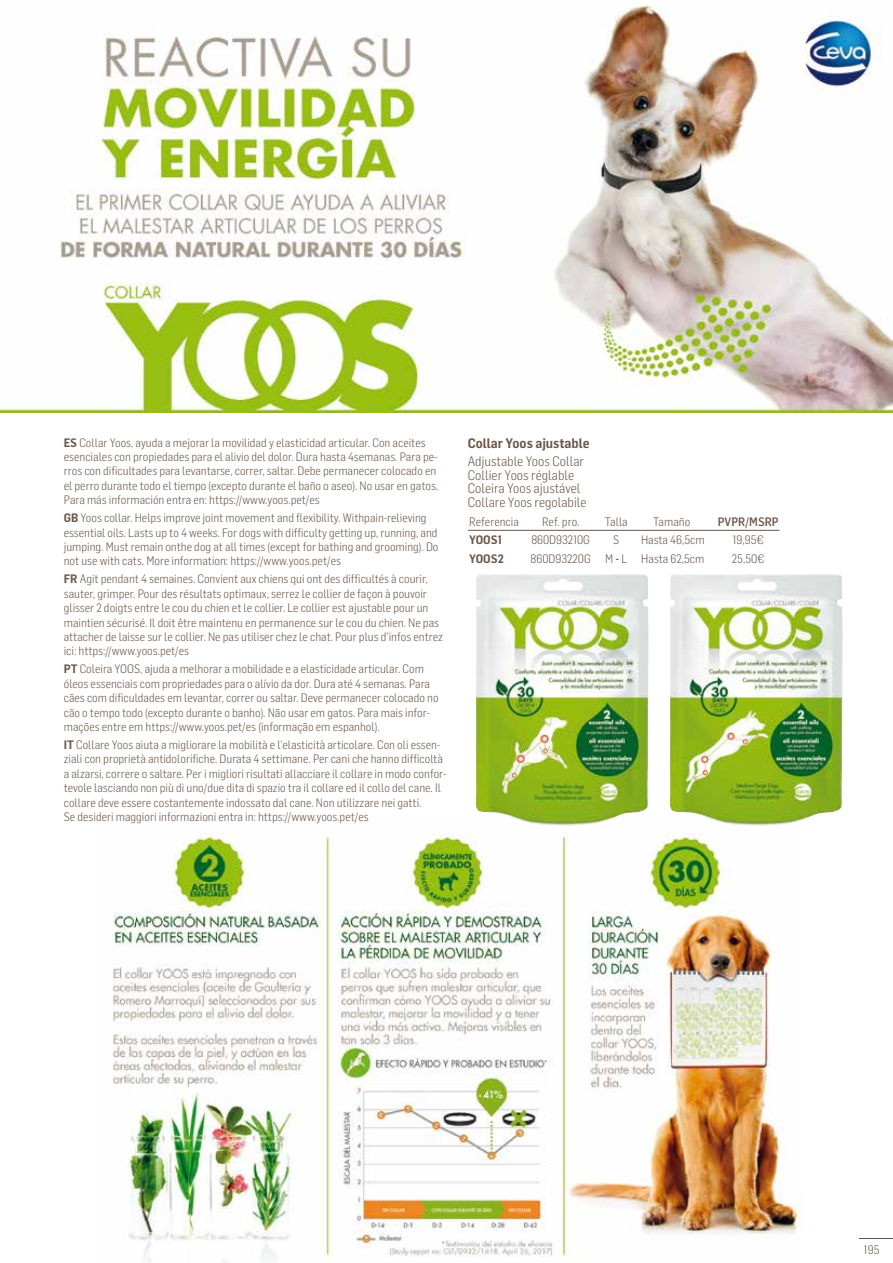
<style>
.page{position:relative;width:893px;height:1263px;background:#fff}
.page>*{position:absolute;margin:0;border:0;box-sizing:border-box;transform-origin:0 0}
.t1{font:300 13.5px/13.5px "Flama Semicondensed";color:#6a5648}
.t2{font:600 13.5px "Flama Semicondensed";color:#6a5648}
.t3{font:300 12px/14.4px "Flama Semicondensed";color:#6a5648}
.t4{font:600 12px "Flama Semicondensed";color:#6a5648}
.t5{font:500 12px "Flama Semicondensed";color:#6a5648}
.s1{font-weight:600}
.s2{font-weight:500}
</style>
<div class="page">
<img style="left:113px;top:833px;width:692px;height:430px">
<img style="left:0;top:5px;width:893px;height:408px">
<hr style="left:859px;top:1238px;width:34px;height:1px;background:#6a5648">
<hr style="left:468px;top:530px;width:311px;height:1px;background:#6a5648">
<img style="left:475px;top:574px;width:174px;height:252px">
<img style="left:669px;top:574px;width:174px;height:252px">
<p class="t3" style="left:64px;top:435px;width:376px"><span class="s1">ES</span> Collar Yoos, ayuda a mejorar la movilidad y elasticidad articular. Con aceites esenciales con propiedades para el alivio del dolor. Dura hasta 4semanas. Para pe&shy;rros con dificultades para levantarse, correr, saltar. Debe permanecer colocado en el perro durante todo el tiempo (excepto durante el baño o aseo). No usar en gatos.<br>Para más información entra en: https://www.yoos.pet/es</p>
<p class="t3" style="left:64px;top:510px;width:376px"><span class="s1">GB</span> Yoos collar. Helps improve joint movement and flexibility. Withpain-relieving essential oils. Lasts up to 4 weeks. For dogs with difficulty getting up, running, and jumping. Must remain onthe dog at all times (except for bathing and grooming). Do not use with cats. More information: https://www.yoos.pet/es</p>
<p class="t3" style="left:64px;top:571px;width:381px"><span class="s1">FR</span> Agit pendant 4 semaines. Convient aux chiens qui ont des difficultés à courir, sauter, grimper. Pour des résultats optimaux, serrez le collier de façon à pouvoir glisser 2 doigts entre le cou du chien et le collier. Le collier est ajustable pour un maintien sécurisé. Il doit être maintenu en permanence sur le cou du chien. Ne pas attacher de laisse sur le collier. Ne pas utiliser chez le chat. Pour plus d’infos entrez ici: https://www.yoos.pet/es</p>
<p class="t3" style="left:64px;top:661px;width:376px"><span class="s1">PT</span> Coleira YOOS, ajuda a melhorar a mobilidade e a elasticidade articular. Com óleos essenciais com propriedades para o alívio da dor. Dura até 4 semanas. Para cães com dificuldades em levantar, correr ou saltar. Deve permanecer colocado no cão o tempo todo (excepto durante o banho). Não usar em gatos. Para mais infor&shy;mações entre em https://www.yoos.pet/es (informação em espanhol).</p>
<p class="t3" style="left:64px;top:737px;width:384px"><span class="s1">IT</span> Collare Yoos aiuta a migliorare la mobilità e l’elasticità articolare. Con oli essen&shy;ziali con proprietà antidolorifiche. Durata 4 settimane. Per cani che hanno difficoltà a alzarsi, correre o saltare. Per i migliori risultati allacciare il collare in modo confor&shy;tevole lasciando non più di uno/due dita di spazio tra il collare ed il collo del cane. Il collare deve essere costantemente indossato dal cane. Non utilizzare nei gatti.<br>Se desideri maggiori informazioni entra in: https://www.yoos.pet/es</p>
<p class="t2" style="left:468px;top:434px;width:123px">Collar Yoos ajustable</p>
<p class="t1" style="left:468px;top:454px;width:120px">Adjustable Yoos Collar<br>Collier Yoos réglable<br>Coleira Yoos ajustável<br>Collare Yoos regolabile</p>
<p class="t3" style="left:469px;top:514px;width:51px">Referencia</p>
<p class="t3" style="left:542px;top:514px;width:39px">Ref. pro.</p>
<p class="t3" style="left:605px;top:514px;width:24px">Talla</p>
<p class="t3" style="left:653px;top:514px;width:39px">Tamaño</p>
<p class="t5" style="left:718px;top:514px;width:63px">PVPR/MSRP</p>
<p class="t4" style="left:469px;top:532px;width:34px">YOOS1</p>
<p class="t3" style="left:531px;top:532px;width:60px">860D93210G</p>
<p class="t3" style="left:613px;top:532px;width:8px">S</p>
<p class="t3" style="left:641px;top:532px;width:65px">Hasta 46,5cm</p>
<p class="t3" style="left:733px;top:532px;width:33px">19,95€</p>
<p class="t4" style="left:469px;top:550px;width:36px">YOOS2</p>
<p class="t3" style="left:531px;top:550px;width:175px">860D93220G M <span class="s2">-</span> L Hasta 62,5cm</p>
<p class="t3" style="left:732px;top:550px;width:34px">25,50€</p>
<p class="t3" style="left:864px;top:1242px;width:17px">195</p>
</div>
